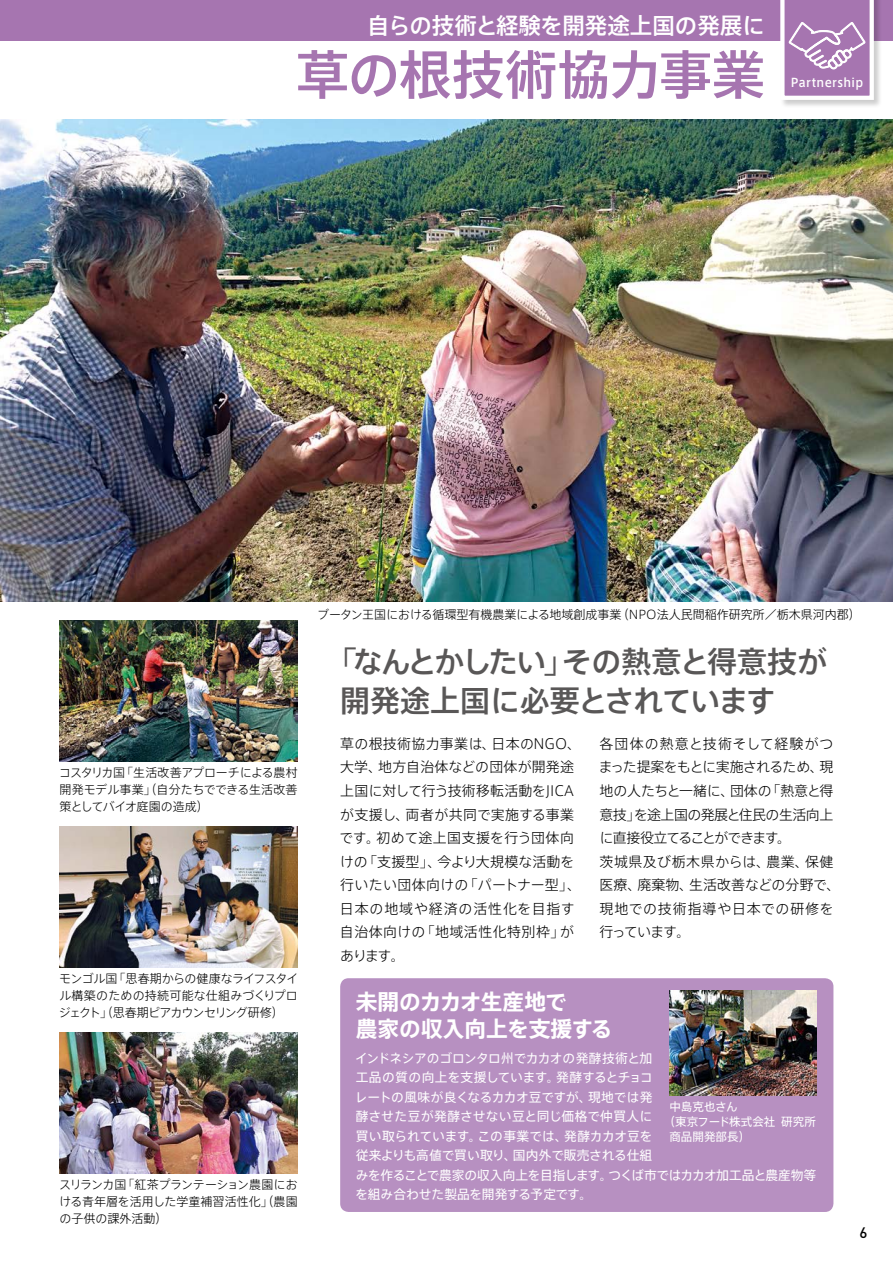
<style>
.page{position:relative;width:893px;height:1263px;background:#fff}
.page>*{position:absolute;margin:0;border:0;box-sizing:border-box;transform-origin:0 0}
.t1{font:500 52.5px "Axis Std";letter-spacing:-.01em;color:#a675b0}
.t2{font:500 30px/39px "Axis Std";letter-spacing:-.035em;color:#595757}
.t3{font:500 22.5px "Axis Std";color:#fff}
.t4{font:700 21.75px/27px "Axis Std";color:#fff}
.t5{font:500 15px "DIN";color:#000}
.t6{font:300 13.95px/23.5px "Axis Std";letter-spacing:.005em;color:#000}
.t7{font:12.75px/19.5px "Axis Std";letter-spacing:-.01em;color:#fff}
.t8{font:300 12px/17.2px "Axis Std";color:#000;text-align:justify}
.t9{font:500 12px "Axis Std";letter-spacing:.03em;color:#fff;scale:.96 1}
.t10{font:11.55px "Axis Std";color:#fff}
</style>
<div class="page">
<img style="left:0;top:119px;width:893px;height:483px">
<div style="left:0;top:0;width:893px;height:40px;background:#a675b0"></div>
<img style="left:60px;top:1033px;width:238px;height:140px">
<img style="left:60px;top:621px;width:238px;height:140px">
<img style="left:60px;top:827px;width:238px;height:140px">
<div style="left:780px;top:0;width:102px;height:108px;background:#000;opacity:.2"></div>
<svg style="left:780px;top:0;width:94px;height:100px"></svg>
<div style="left:340px;top:978px;width:493px;height:234px;background:#b790c1;border-radius:9px"></div>
<img style="left:669px;top:991px;width:147px;height:105px">
<h3 class="t3" style="left:367px;top:8px;width:399px">自らの技術と経験を開発途上国の発展に</h3>
<h1 class="t1" style="left:296px;top:35px;width:470px">草の根技術協力事業</h1>
<p class="t9" style="left:791px;top:74px;width:77px">Partnership</p>
<p class="t8" style="left:59px;top:763px;width:240px">コスタリカ国「生活改善アプローチによる農村開発モデル事業」（自分たちでできる生活改善策としてバイオ庭園の造成）</p>
<p class="t8" style="left:59px;top:969px;width:241px">モンゴル国「思春期からの健康なライフスタイル構築のための持続可能な仕組みづくりプロジェクト」（思春期ピアカウンセリング研修）</p>
<p class="t8" style="left:59px;top:1175px;width:240px">スリランカ国「紅茶プランテーション農園における青年層を活用した学童補習活性化」（農園の子供の課外活動）</p>
<p class="t8" style="left:317px;top:605px;width:545px">ブータン王国における循環型有機農業による地域創成事業（NPO法人民間稲作研究所／栃木県河内郡）</p>
<h2 class="t2" style="left:340px;top:640px;width:488px;text-indent:-13px">「なんとかしたい」その熱意と得意技が開発途上国に必要とされています</h2>
<p class="t6" style="left:340px;top:731px;width:243px">草の根技術協力事業は、日本のNGO、大学、地方自治体などの団体が開発途上国に対して行う技術移転活動をJICAが支援し、両者が共同で実施する事業です。初めて途上国支援を行う団体向けの「支援型」、今より大規模な活動を行いたい団体向けの「パートナー型」、日本の地域や経済の活性化を目指す自治体向けの「地域活性化特別枠」があります。</p>
<p class="t6" style="left:599px;top:731px;width:243px">各団体の熱意と技術そして経験がつまった提案をもとに実施されるため、現地の人たちと一緒に、団体の「熱意と得意技」を途上国の発展と住民の生活向上に直接役立てることができます。<br>茨城県及び栃木県からは、農業、保健医療、廃棄物、生活改善などの分野で、現地での技術指導や日本での研修を行っています。</p>
<h3 class="t4" style="left:356px;top:987px;width:258px">未開のカカオ生産地で<br>農家の収入向上を支援する</h3>
<p class="t7" style="left:355px;top:1047px;width:463px">インドネシアのゴロンタロ州でカカオの発酵技術と加<br>工品の質の向上を支援しています。発酵するとチョコ<br>レートの風味が良くなるカカオ豆ですが、現地では発<br>酵させた豆が発酵させない豆と同じ価格で仲買人に<br>買い取られています。この事業では、発酵カカオ豆を<br>従来よりも高値で買い取り、国内外で販売される仕組<br>みを作ることで農家の収入向上を目指します。つくば市ではカカオ加工品と農産物等を組み合わせた製品を開発する予定です。</p>
<p class="t10" style="left:669px;top:1098px;width:70px">中島克也さん</p>
<p class="t10" style="left:664px;top:1113px;width:154px">（東京フード株式会社 研究所</p>
<p class="t10" style="left:669px;top:1128px;width:82px">商品開発部長）</p>
<p class="t5" style="left:859px;top:1222px;width:9px">6</p>
</div>
